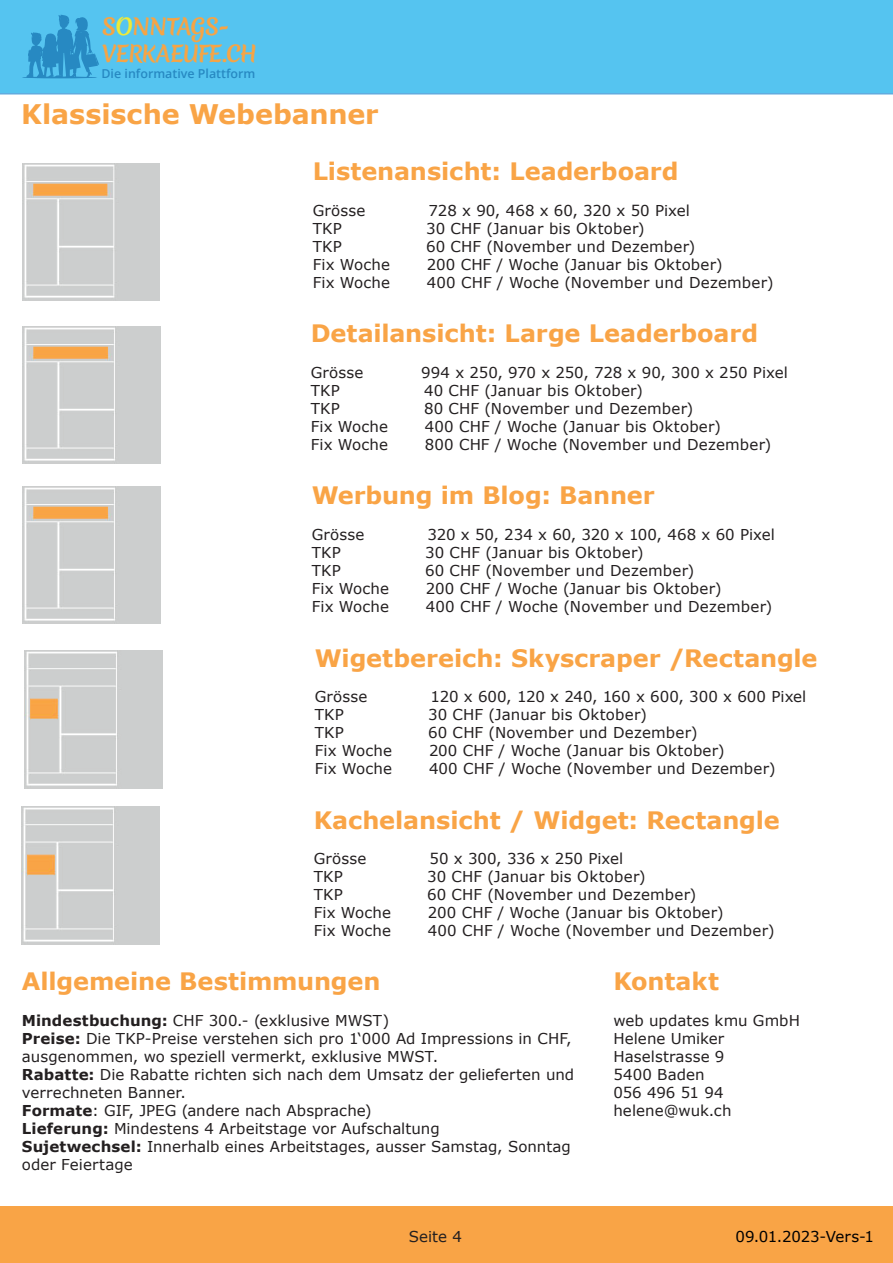
<style>
.page{position:relative;width:893px;height:1263px;background:#fff}
.page>*{position:absolute;margin:0;border:0;box-sizing:border-box;transform-origin:0 0}
.t1{font:700 27px "Verdana";color:#f9a446}
.t2{font:700 24px "Verdana";letter-spacing:-.005em;color:#f9a446}
.t3{font:700 22.05px/26.5px "Merienda";letter-spacing:-.05em;color:#f6a445}
.t4{font:15px/18px "Verdana";letter-spacing:.005em;color:#231f20}
.t5{font:15px "Verdana";letter-spacing:-.015em;color:#000001}
.t6{font:600 12.3px "Open Sans";color:#2789c2}
.s1{color:#eeea39}
.s2{font-weight:700}
</style>
<div class="page">
<div style="left:0;top:0;width:893px;height:94px;background:#55c4f0"></div>
<div style="left:0;top:1206px;width:893px;height:57px;background:#f9a446"></div>
<hr style="left:22px;top:77px;width:75px;height:1px;background:#2789c2;border-radius:50%">
<svg style="left:27px;top:15px;width:72px;height:63px"></svg>
<img style="left:22px;top:163px;width:138px;height:138px">
<img style="left:23px;top:326px;width:137px;height:138px">
<img style="left:24px;top:650px;width:138px;height:138px">
<img style="left:21px;top:806px;width:138px;height:138px">
<img style="left:23px;top:486px;width:137px;height:138px">
<h3 class="t3" style="left:102px;top:14px;width:156px">S<span class="s1">O</span>NNTAGS-<br>VERKAEUFE.CH</h3>
<p class="t6" style="left:102px;top:66px;width:155px">Die informative Plattform</p>
<h1 class="t1" style="left:21px;top:95px;width:359px">Klassische Webebanner</h1>
<h2 class="t2" style="left:313px;top:154px;width:367px">Listenansicht: Leaderboard</h2>
<p class="t4" style="left:313px;top:201px;width:54px">Grösse</p>
<p class="t4" style="left:429px;top:201px;width:263px">728 x 90, 468 x 60, 320 x 50 Pixel</p>
<p class="t4" style="left:313px;top:219px;width:31px">TKP</p>
<p class="t4" style="left:426px;top:219px;width:220px">30 CHF (Januar bis Oktober)</p>
<p class="t4" style="left:313px;top:237px;width:31px">TKP</p>
<p class="t4" style="left:426px;top:237px;width:271px">60 CHF (November und Dezember)</p>
<p class="t4" style="left:313px;top:255px;width:79px">Fix Woche</p>
<p class="t4" style="left:427px;top:255px;width:297px">200 CHF / Woche (Januar bis Oktober)</p>
<p class="t4" style="left:313px;top:273px;width:79px">Fix Woche</p>
<p class="t4" style="left:427px;top:273px;width:348px">400 CHF / Woche (November und Dezember)</p>
<h2 class="t2" style="left:311px;top:316px;width:449px">Detailansicht: Large Leaderboard</h2>
<p class="t4" style="left:311px;top:363px;width:54px">Grösse</p>
<p class="t4" style="left:421px;top:363px;width:368px">994 x 250, 970 x 250, 728 x 90, 300 x 250 Pixel</p>
<p class="t4" style="left:311px;top:381px;width:31px">TKP</p>
<p class="t4" style="left:424px;top:381px;width:220px">40 CHF (Januar bis Oktober)</p>
<p class="t4" style="left:311px;top:399px;width:31px">TKP</p>
<p class="t4" style="left:424px;top:399px;width:271px">80 CHF (November und Dezember)</p>
<p class="t4" style="left:311px;top:417px;width:79px">Fix Woche</p>
<p class="t4" style="left:425px;top:417px;width:297px">400 CHF / Woche (Januar bis Oktober)</p>
<p class="t4" style="left:311px;top:435px;width:79px">Fix Woche</p>
<p class="t4" style="left:425px;top:435px;width:348px">800 CHF / Woche (November und Dezember)</p>
<h2 class="t2" style="left:312px;top:478px;width:345px">Werbung im Blog: Banner</h2>
<p class="t4" style="left:312px;top:525px;width:54px">Grösse</p>
<p class="t4" style="left:428px;top:525px;width:349px">320 x 50, 234 x 60, 320 x 100, 468 x 60 Pixel</p>
<p class="t4" style="left:312px;top:543px;width:31px">TKP</p>
<p class="t4" style="left:425px;top:543px;width:220px">30 CHF (Januar bis Oktober)</p>
<p class="t4" style="left:312px;top:561px;width:31px">TKP</p>
<p class="t4" style="left:425px;top:561px;width:271px">60 CHF (November und Dezember)</p>
<p class="t4" style="left:312px;top:579px;width:79px">Fix Woche</p>
<p class="t4" style="left:426px;top:579px;width:297px">200 CHF / Woche (Januar bis Oktober)</p>
<p class="t4" style="left:312px;top:597px;width:79px">Fix Woche</p>
<p class="t4" style="left:426px;top:597px;width:348px">400 CHF / Woche (November und Dezember)</p>
<h2 class="t2" style="left:315px;top:642px;width:504px">Wigetbereich: Skyscraper /Rectangle</h2>
<p class="t4" style="left:315px;top:687px;width:54px">Grösse</p>
<p class="t4" style="left:431px;top:687px;width:377px">120 x 600, 120 x 240, 160 x 600, 300 x 600 Pixel</p>
<p class="t4" style="left:315px;top:705px;width:31px">TKP</p>
<p class="t4" style="left:428px;top:705px;width:220px">30 CHF (Januar bis Oktober)</p>
<p class="t4" style="left:315px;top:723px;width:31px">TKP</p>
<p class="t4" style="left:428px;top:723px;width:271px">60 CHF (November und Dezember)</p>
<p class="t4" style="left:315px;top:741px;width:79px">Fix Woche</p>
<p class="t4" style="left:429px;top:741px;width:297px">200 CHF / Woche (Januar bis Oktober)</p>
<p class="t4" style="left:315px;top:759px;width:79px">Fix Woche</p>
<p class="t4" style="left:429px;top:759px;width:348px">400 CHF / Woche (November und Dezember)</p>
<h2 class="t2" style="left:314px;top:804px;width:467px">Kachelansicht / Widget: Rectangle</h2>
<p class="t4" style="left:314px;top:849px;width:54px">Grösse</p>
<p class="t4" style="left:430px;top:849px;width:195px">50 x 300, 336 x 250 Pixel</p>
<p class="t4" style="left:314px;top:867px;width:31px">TKP</p>
<p class="t4" style="left:427px;top:867px;width:220px">30 CHF (Januar bis Oktober)</p>
<p class="t4" style="left:314px;top:885px;width:31px">TKP</p>
<p class="t4" style="left:427px;top:885px;width:271px">60 CHF (November und Dezember)</p>
<p class="t4" style="left:314px;top:903px;width:79px">Fix Woche</p>
<p class="t4" style="left:428px;top:903px;width:297px">200 CHF / Woche (Januar bis Oktober)</p>
<p class="t4" style="left:314px;top:921px;width:79px">Fix Woche</p>
<p class="t4" style="left:428px;top:921px;width:348px">400 CHF / Woche (November und Dezember)</p>
<h2 class="t2" style="left:22px;top:964px;width:360px">Allgemeine Bestimmungen</h2>
<p class="t4" style="left:22px;top:1011px;width:554px"><span class="s2">Mindestbuchung:</span> CHF 300.- (exklusive MWST)<br><span class="s2">Preise:</span> Die TKP-Preise verstehen sich pro 1‘000 Ad Impressions in CHF, ausgenommen, wo speziell vermerkt, exklusive MWST.<br><span class="s2">Rabatte:</span> Die Rabatte richten sich nach dem Umsatz der gelieferten und verrechneten Banner.<br><span class="s2">Formate</span>: GIF, JPEG (andere nach Absprache)<br><span class="s2">Lieferung:</span> Mindestens 4 Arbeitstage vor Aufschaltung<br><span class="s2">Sujetwechsel:</span> Innerhalb eines Arbeitstages, ausser Samstag, Sonntag oder Feiertage</p>
<p class="t4" style="left:409px;top:1227px;width:55px">Seite 4</p>
<h2 class="t2" style="left:613px;top:964px;width:107px">Kontakt</h2>
<p class="t4" style="left:613px;top:1011px;width:188px">web updates kmu GmbH<br>Helene Umiker<br>Haselstrasse 9<br>5400 Baden<br>056 496 51 94 helene@wuk.ch</p>
<p class="t5" style="left:735px;top:1226px;width:140px">09.01.2023-Vers-1</p>
</div>
